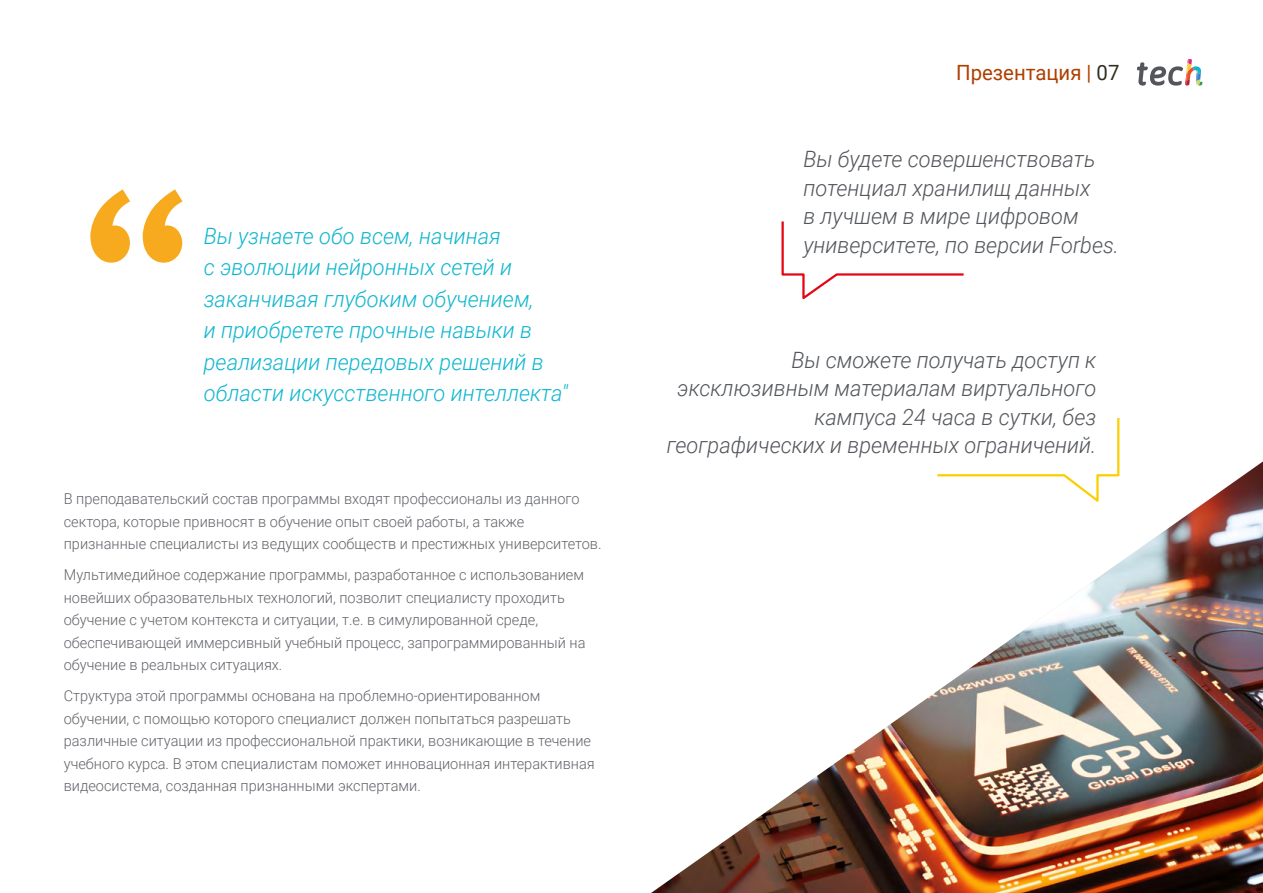
<style>
.page{position:relative;width:1263px;height:893px;background:#fff}
.page>*{position:absolute;margin:0;border:0;box-sizing:border-box;transform-origin:0 0}
.t1{font:italic 300 22.5px/28.5px "Roboto";color:#52555b;text-align:right}
.t2{font:italic 300 22.5px/31.5px "Roboto";color:#0fb6cf}
.t3{font:21px "Roboto";color:#ae4000}
.t4{font:300 15px/22.5px "Roboto";color:#61646a}
.s1{color:#312e20}
</style>
<div class="page">
<img style="left:651px;top:461px;width:612px;height:432px">
<svg style="left:935px;top:418px;width:185px;height:87px"></svg>
<svg style="left:781px;top:221px;width:183px;height:79px"></svg>
<svg style="left:90px;top:189px;width:93px;height:74px"></svg>
<svg style="left:1137px;top:59px;width:65px;height:27px"></svg>
<h1 class="t2" style="left:204px;top:219px;width:366px">Вы узнаете обо всем, начиная<br>с эволюции нейронных сетей и заканчивая глубоким обучением,<br>и приобретете прочные навыки в реализации передовых решений в области искусственного интеллекта"</h1>
<p class="t4" style="left:64px;top:487px;width:539px">В преподавательский состав программы входят профессионалы из данного сектора, которые привносят в обучение опыт своей работы, а также признанные специалисты из ведущих сообществ и престижных университетов.</p>
<p class="t4" style="left:64px;top:563px;width:523px">Мультимедийное содержание программы, разработанное с использованием новейших образовательных технологий, позволит специалисту проходить обучение с учетом контекста и ситуации, т.е. в симулированной среде, обеспечивающей иммерсивный учебный процесс, запрограммированный на обучение в реальных ситуациях.</p>
<p class="t4" style="left:64px;top:684px;width:532px">Структура этой программы основана на проблемно-ориентированном обучении, с помощью которого специалист должен попытаться разрешать различные ситуации из профессиональной практики, возникающие в течение учебного курса. В этом специалистам поможет инновационная интерактивная видеосистема, созданная признанными экспертами.</p>
<h2 class="t3" style="left:956px;top:57px;width:165px">Презентация | <span class="s1">07</span></h2>
<h1 class="t1" style="left:803px;top:144px;width:317px;text-align:left">Вы будете совершенствовать потенциал хранилищ данных<br>в лучшем в мире цифровом университете, по версии Forbes.</h1>
<h1 class="t1" style="left:667px;top:345px;width:431px">Вы сможете получать доступ к эксклюзивным материалам виртуального кампуса 24 часа в сутки, без географических и временных ограничений.</h1>
</div>
